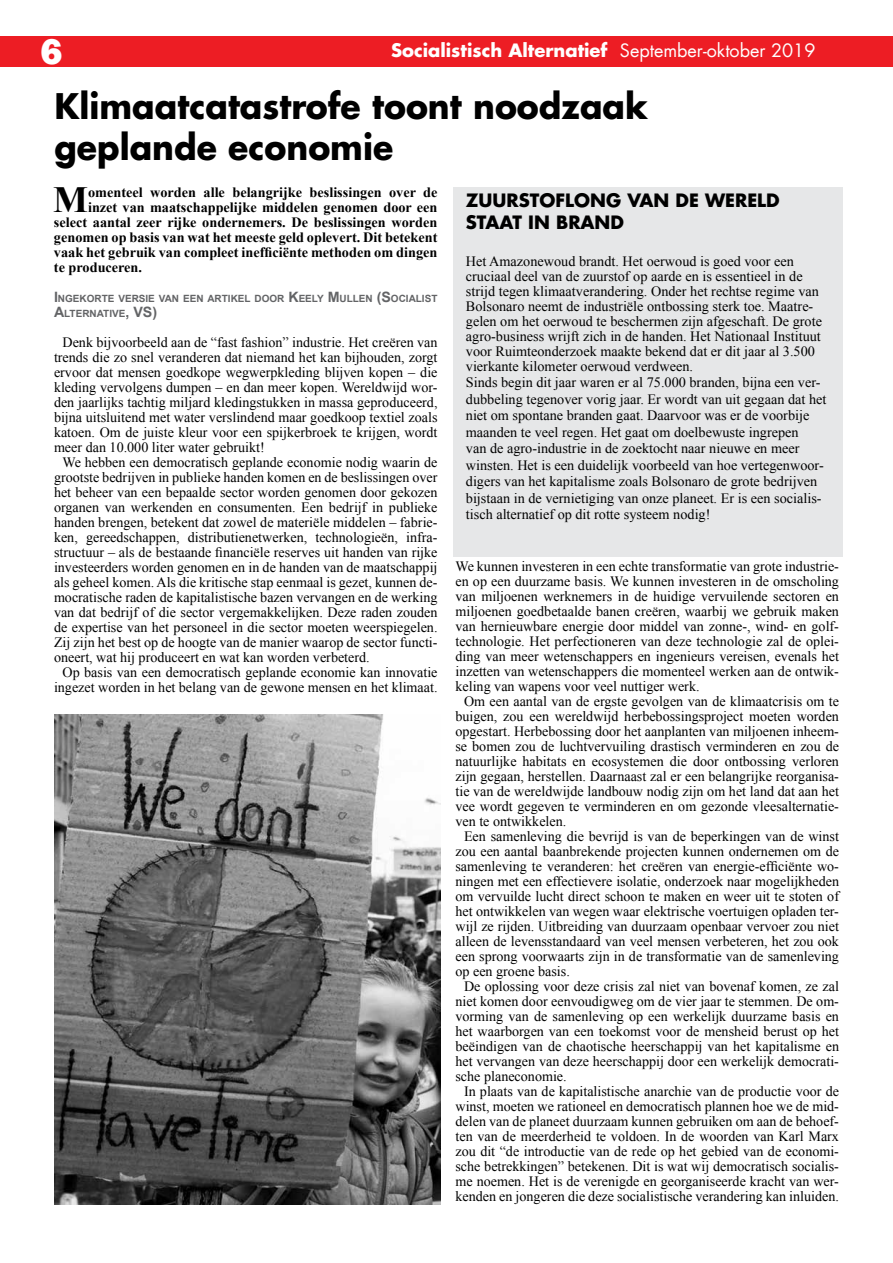
<style>
.page{position:relative;width:893px;height:1263px;background:#fff}
.page>*{position:absolute;margin:0;border:0;box-sizing:border-box;transform-origin:0 0}
.t1{font:800 37.5px "Franklin Gothic";color:#fff}
.t2{font:700 36.9px "Times New Roman";color:#000}
.t3{font:700 34.5px/41.4px "Futura LT";color:#000;scale:.96 1}
.t4{font:700 18px "Futura LT";color:#fff}
.t5{font:700 18px/21.6px "Futura LT";color:#000}
.t6{font:14.25px/16.5px "Times New Roman";color:#000}
.t7{font:700 14.25px "Times New Roman";color:#000}
.t8{font:700 10.05px/15px "Arial";color:#636466}
.s1{font-weight:400}
.s2{font-size:14.25px}
</style>
<div class="page">
<div style="left:453px;top:187px;width:390px;height:369px;background:#e6e7e8"></div>
<div style="left:0;top:36px;width:893px;height:31px;background:#ed1d24"></div>
<img style="left:54px;top:714px;width:386px;height:490px">
<h1 class="t1" style="left:40px;top:27px;width:23px">6</h1>
<p class="t4" style="left:391px;top:39px;width:426px">Socialistisch Alternatief <span class="s1">September-oktober 2019</span></p>
<h3 class="t3" style="left:54px;top:85px;width:620px">Klimaatcatastrofe toont noodzaak geplande economie</h3>
<h2 class="t2" style="left:53px;top:174px;width:36px">M</h2>
<p class="t7" style="left:88px;top:182px;width:351px">omenteel worden alle belangrijke beslissingen over de</p>
<p class="t5" style="left:466px;top:190px;width:315px">Zuurstoflong van de wereld staat in brand</p>
<p class="t6" style="left:466px;top:253px;width:358px;line-height:15px">Het Amazonewoud brandt. Het oerwoud is goed voor een cruciaal deel van de zuurstof op aarde en is essentieel in de strijd tegen klimaatverandering. Onder het rechtse regime van Bolsonaro neemt de industriële ontbossing sterk toe. Maatre&shy;gelen om het oerwoud te beschermen zijn afgeschaft. De grote agro-business wrijft zich in de handen. Het Nationaal Instituut voor Ruimteonderzoek maakte bekend dat er dit jaar al 3.500 vierkante kilometer oerwoud verdween.</p>
<p class="t6" style="left:466px;top:374px;width:362px">Sinds begin dit jaar waren er al 75.000 branden, bijna een ver&shy;dubbeling tegenover vorig jaar. Er wordt van uit gegaan dat het niet om spontane branden gaat. Daarvoor was er de voorbije maanden te veel regen. Het gaat om doelbewuste ingrepen<br>van de agro-industrie in de zoektocht naar nieuwe en meer winsten. Het is een duidelijk voorbeeld van hoe vertegenwoor&shy;digers van het kapitalisme zoals Bolsonaro de grote bedrijven bijstaan in de vernietiging van onze planeet. Er is een socialis&shy;tisch alternatief op dit rotte systeem nodig!</p>
<p class="t7" style="left:88px;top:197px;width:351px">inzet van maatschappelijke middelen genomen door een</p>
<p class="t7" style="left:54px;top:212px;width:385px">select aantal zeer rijke ondernemers. De beslissingen worden</p>
<p class="t7" style="left:54px;top:227px;width:385px">genomen op basis van wat het meeste geld oplevert. Dit betekent</p>
<p class="t7" style="left:54px;top:242px;width:385px">vaak het gebruik van compleet inefficiënte methoden om dingen</p>
<p class="t7" style="left:54px;top:257px;width:90px">te produceren.</p>
<p class="t8" style="left:54px;top:291px;width:385px"><span class="s2">I</span> NGEKORTE VERSIE VAN EEN ARTIKEL DOOR <span class="s2">K</span>EELY <span class="s2">M</span> ULLEN <span class="s2">(S</span>OCIALIST<br><span class="s2">A</span>LTERNATIVE<span class="s2">, VS)</span></p>
<p class="t6" style="left:63px;top:334px;width:376px">Denk bijvoorbeeld aan de “fast fashion” industrie. Het creëren van</p>
<p class="t6" style="left:54px;top:349px;width:385px">trends die zo snel veranderen dat niemand het kan bijhouden, zorgt</p>
<p class="t6" style="left:54px;top:364px;width:385px">ervoor dat mensen goedkope wegwerpkleding blijven kopen – die</p>
<p class="t6" style="left:54px;top:379px;width:385px">kleding vervolgens dumpen – en dan meer kopen. Wereldwijd wor-</p>
<p class="t6" style="left:54px;top:394px;width:385px">den jaarlijks tachtig miljard kledingstukken in massa geproduceerd,</p>
<p class="t6" style="left:54px;top:409px;width:385px">bijna uitsluitend met water verslindend maar goedkoop textiel zoals</p>
<p class="t6" style="left:54px;top:424px;width:385px">katoen. Om de juiste kleur voor een spijkerbroek te krijgen, wordt</p>
<p class="t6" style="left:54px;top:439px;width:212px">meer dan 10.000 liter water gebruikt!</p>
<p class="t6" style="left:63px;top:454px;width:377px">We hebben een democratisch geplande economie nodig waarin de</p>
<p class="t6" style="left:54px;top:469px;width:385px">grootste bedrijven in publieke handen komen en de beslissingen over</p>
<p class="t6" style="left:54px;top:484px;width:385px">het beheer van een bepaalde sector worden genomen door gekozen</p>
<p class="t6" style="left:54px;top:499px;width:385px">organen van werkenden en consumenten. Een bedrijf in publieke</p>
<p class="t6" style="left:54px;top:514px;width:385px">handen brengen, betekent dat zowel de materiële middelen – fabrie-</p>
<p class="t6" style="left:54px;top:529px;width:385px">ken, gereedschappen, distributienetwerken, technologieën, infra-</p>
<p class="t6" style="left:54px;top:544px;width:385px">structuur – als de bestaande financiële reserves uit handen van rijke</p>
<p class="t6" style="left:54px;top:559px;width:385px">investeerders worden genomen en in de handen van de maatschappij</p>
<p class="t6" style="left:54px;top:574px;width:385px">als geheel komen. Als die kritische stap eenmaal is gezet, kunnen de-</p>
<p class="t6" style="left:54px;top:589px;width:385px">mocratische raden de kapitalistische bazen vervangen en de werking</p>
<p class="t6" style="left:54px;top:604px;width:385px">van dat bedrijf of die sector vergemakkelijken. Deze raden zouden</p>
<p class="t6" style="left:54px;top:619px;width:385px">de expertise van het personeel in die sector moeten weerspiegelen.</p>
<p class="t6" style="left:54px;top:634px;width:385px">Zij zijn het best op de hoogte van de manier waarop de sector functi-</p>
<p class="t6" style="left:54px;top:649px;width:317px">oneert, wat hij produceert en wat kan worden verbeterd.</p>
<p class="t6" style="left:63px;top:664px;width:377px">Op basis van een democratisch geplande economie kan innovatie</p>
<p class="t6" style="left:54px;top:679px;width:385px">ingezet worden in het belang van de gewone mensen en het klimaat.</p>
<p class="t6" style="left:455px;top:557px;width:385px">We kunnen investeren in een echte transformatie van grote industrie-</p>
<p class="t6" style="left:455px;top:572px;width:385px">ën op een duurzame basis. We kunnen investeren in de omscholing</p>
<p class="t6" style="left:455px;top:587px;width:385px">van miljoenen werknemers in de huidige vervuilende sectoren en</p>
<p class="t6" style="left:455px;top:602px;width:385px">miljoenen goedbetaalde banen creëren, waarbij we gebruik maken</p>
<p class="t6" style="left:455px;top:617px;width:385px">van hernieuwbare energie door middel van zonne-, wind- en golf-</p>
<p class="t6" style="left:455px;top:632px;width:385px">technologie. Het perfectioneren van deze technologie zal de oplei-</p>
<p class="t6" style="left:455px;top:647px;width:385px">ding van meer wetenschappers en ingenieurs vereisen, evenals het</p>
<p class="t6" style="left:455px;top:662px;width:385px">inzetten van wetenschappers die momenteel werken aan de ontwik-</p>
<p class="t6" style="left:455px;top:677px;width:246px">keling van wapens voor veel nuttiger werk.</p>
<p class="t6" style="left:464px;top:692px;width:377px">Om een aantal van de ergste gevolgen van de klimaatcrisis om te</p>
<p class="t6" style="left:455px;top:707px;width:385px">buigen, zou een wereldwijd herbebossingsproject moeten worden</p>
<p class="t6" style="left:455px;top:722px;width:385px">opgestart. Herbebossing door het aanplanten van miljoenen inheem-</p>
<p class="t6" style="left:455px;top:737px;width:385px">se bomen zou de luchtvervuiling drastisch verminderen en zou de</p>
<p class="t6" style="left:455px;top:752px;width:385px">natuurlijke habitats en ecosystemen die door ontbossing verloren</p>
<p class="t6" style="left:455px;top:767px;width:385px">zijn gegaan, herstellen. Daarnaast zal er een belangrijke reorganisa-</p>
<p class="t6" style="left:455px;top:782px;width:385px">tie van de wereldwijde landbouw nodig zijn om het land dat aan het</p>
<p class="t6" style="left:455px;top:797px;width:385px">vee wordt gegeven te verminderen en om gezonde vleesalternatie-</p>
<p class="t6" style="left:455px;top:812px;width:112px">ven te ontwikkelen.</p>
<p class="t6" style="left:464px;top:827px;width:377px">Een samenleving die bevrijd is van de beperkingen van de winst</p>
<p class="t6" style="left:455px;top:842px;width:385px">zou een aantal baanbrekende projecten kunnen ondernemen om de</p>
<p class="t6" style="left:455px;top:857px;width:385px">samenleving te veranderen: het creëren van energie-efficiënte wo-</p>
<p class="t6" style="left:455px;top:872px;width:385px">ningen met een effectievere isolatie, onderzoek naar mogelijkheden</p>
<p class="t6" style="left:455px;top:887px;width:385px">om vervuilde lucht direct schoon te maken en weer uit te stoten of</p>
<p class="t6" style="left:455px;top:902px;width:385px">het ontwikkelen van wegen waar elektrische voertuigen opladen ter-</p>
<p class="t6" style="left:455px;top:917px;width:385px">wijl ze rijden. Uitbreiding van duurzaam openbaar vervoer zou niet</p>
<p class="t6" style="left:455px;top:932px;width:385px">alleen de levensstandaard van veel mensen verbeteren, het zou ook</p>
<p class="t6" style="left:455px;top:947px;width:385px">een sprong voorwaarts zijn in de transformatie van de samenleving</p>
<p class="t6" style="left:455px;top:962px;width:116px">op een groene basis.</p>
<p class="t6" style="left:464px;top:977px;width:376px">De oplossing voor deze crisis zal niet van bovenaf komen, ze zal</p>
<p class="t6" style="left:455px;top:992px;width:385px">niet komen door eenvoudigweg om de vier jaar te stemmen. De om-</p>
<p class="t6" style="left:455px;top:1007px;width:385px">vorming van de samenleving op een werkelijk duurzame basis en</p>
<p class="t6" style="left:455px;top:1022px;width:385px">het waarborgen van een toekomst voor de mensheid berust op het</p>
<p class="t6" style="left:455px;top:1037px;width:385px">beëindigen van de chaotische heerschappij van het kapitalisme en</p>
<p class="t6" style="left:455px;top:1052px;width:385px">het vervangen van deze heerschappij door een werkelijk democrati-</p>
<p class="t6" style="left:455px;top:1067px;width:113px">sche planeconomie.</p>
<p class="t6" style="left:464px;top:1082px;width:377px">In plaats van de kapitalistische anarchie van de productie voor de</p>
<p class="t6" style="left:455px;top:1097px;width:385px">winst, moeten we rationeel en democratisch plannen hoe we de mid-</p>
<p class="t6" style="left:455px;top:1112px;width:385px">delen van de planeet duurzaam kunnen gebruiken om aan de behoef-</p>
<p class="t6" style="left:455px;top:1127px;width:385px">ten van de meerderheid te voldoen. In de woorden van Karl Marx</p>
<p class="t6" style="left:455px;top:1142px;width:385px">zou dit “de introductie van de rede op het gebied van de economi-</p>
<p class="t6" style="left:455px;top:1157px;width:385px">sche betrekkingen” betekenen. Dit is wat wij democratisch socialis-</p>
<p class="t6" style="left:455px;top:1172px;width:385px">me noemen. Het is de verenigde en georganiseerde kracht van wer-</p>
<p class="t6" style="left:455px;top:1187px;width:385px">kenden en jongeren die deze socialistische verandering kan inluiden.</p>
</div>
